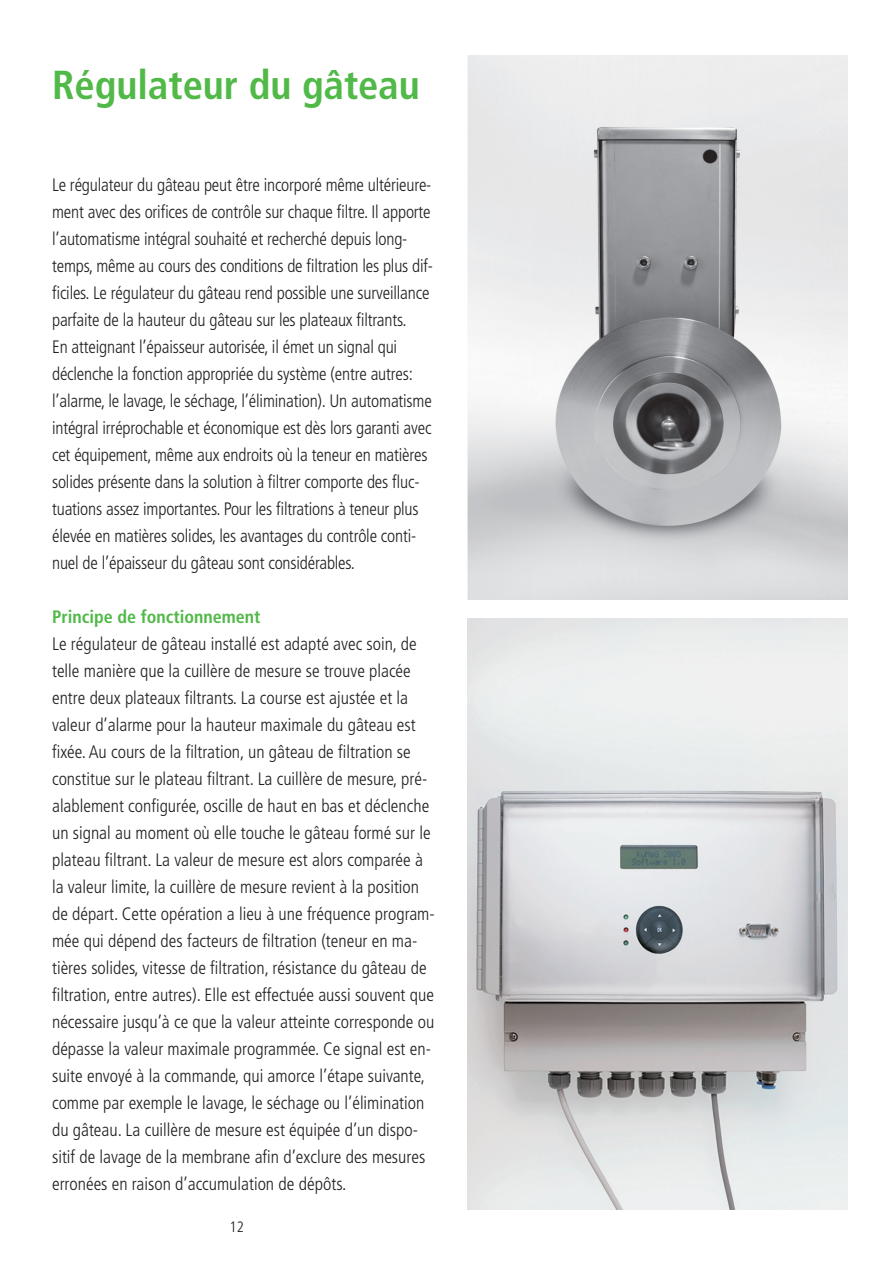
<style>
.page{position:relative;width:893px;height:1263px;background:#fff}
.page>*{position:absolute;margin:0;border:0;box-sizing:border-box;transform-origin:0 0}
.t1{font:700 condensed 40.5px "Frutiger";color:#51b948}
.t2{font:300 condensed 18px/27px "Frutiger";color:#231f20}
.t3{font:700 condensed 18px "Frutiger";color:#51b948}
.t4{font:300 condensed 15px "Frutiger";color:#231f20}
</style>
<div class="page">
<img style="left:467px;top:55px;width:380px;height:545px">
<img style="left:467px;top:618px;width:381px;height:591px">
<h1 class="t1" style="left:52px;top:61px;width:369px">Régulateur du gâteau</h1>
<p class="t2" style="left:52px;top:172px;width:382px">Le régulateur du gâteau peut être incorporé même ultérieure&shy;ment avec des orifices de contrôle sur chaque filtre. Il apporte l’automatisme intégral souhaité et recherché depuis long&shy;temps, même au cours des conditions de filtration les plus dif&shy;ficiles. Le régulateur du gâteau rend possible une surveillance parfaite de la hauteur du gâteau sur les plateaux filtrants.<br>En atteignant l’épaisseur autorisée, il émet un signal qui déclenche la fonction appropriée du système (entre autres: l’alarme, le lavage, le séchage, l’élimination). Un automatisme intégral irréprochable et économique est dès lors garanti avec cet équipement, même aux endroits où la teneur en matières solides présente dans la solution à filtrer comporte des fluc&shy;tuations assez importantes. Pour les filtrations à teneur plus élevée en matières solides, les avantages du contrôle conti&shy;nuel de l’épaisseur du gâteau sont considérables.</p>
<p class="t3" style="left:52px;top:606px;width:210px">Principe de fonctionnement</p>
<p class="t2" style="left:52px;top:631px;width:384px">Le régulateur de gâteau installé est adapté avec soin, de telle manière que la cuillère de mesure se trouve placée entre deux plateaux filtrants. La course est ajustée et la valeur d’alarme pour la hauteur maximale du gâteau est fixée. Au cours de la filtration, un gâteau de filtration se constitue sur le plateau filtrant. La cuillère de mesure, pré&shy;alablement configurée, oscille de haut en bas et déclenche un signal au moment où elle touche le gâteau formé sur le plateau filtrant. La valeur de mesure est alors comparée à la valeur limite, la cuillère de mesure revient à la position de départ. Cette opération a lieu à une fréquence program&shy;mée qui dépend des facteurs de filtration (teneur en ma&shy;tières solides, vitesse de filtration, résistance du gâteau de filtration, entre autres). Elle est effectuée aussi souvent que nécessaire jusqu’à ce que la valeur atteinte corresponde ou dépasse la valeur maximale programmée. Ce signal est en&shy;suite envoyé à la commande, qui amorce l’étape suivante, comme par exemple le lavage, le séchage ou l’élimination du gâteau. La cuillère de mesure est équipée d’un dispo&shy;sitif de lavage de la membrane afin d’exclure des mesures erronées en raison d’accumulation de dépôts.</p>
<p class="t4" style="left:230px;top:1219px;width:16px">12</p>
</div>
